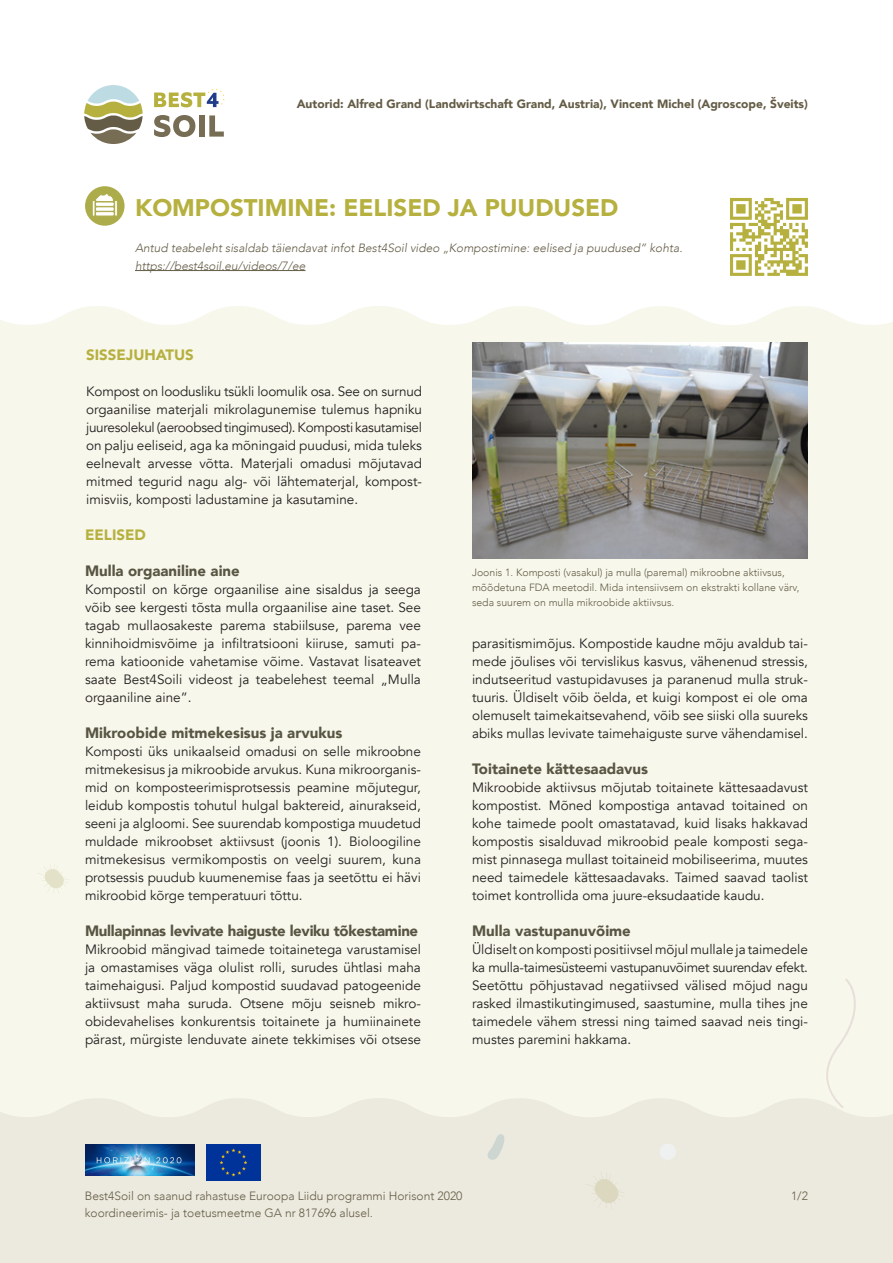
<style>
.page{position:relative;width:893px;height:1263px;background:#fff}
.page>*{position:absolute;margin:0;border:0;box-sizing:border-box;transform-origin:0 0}
.t1{font:900 24px "Avenir";color:#b6b03f}
.t2{font:900 15px "Avenir";color:#585543}
.t3{font:900 15px "Avenir";letter-spacing:-.02em;color:#585543}
.t4{font:900 15px "Avenir";color:#b6b03f}
.t5{font:13.5px/18px "Avenir";color:#231f20;text-align:justify}
.t6{font:italic 300 12px "Avenir";color:#645c46}
.t7{font:300 12px "Avenir";color:#645c46}
.t8{font:900 12px "Avenir";color:#645c46}
.t9{font:300 10.5px/15px "Avenir";color:#635c45}
</style>
<div class="page">
<div style="left:0;top:306px;width:893px;height:792px;background:#f7f7eb"></div>
<div style="left:0;top:1098px;width:893px;height:165px;background:#eceade"></div>
<svg style="left:585px;top:1172px;width:40px;height:38px"></svg>
<div style="left:810px;top:978px;width:54px;height:130px;background:#f7f7eb"></div>
<svg style="left:653px;top:1139px;width:32px;height:26px"></svg>
<svg style="left:487px;top:1134px;width:19px;height:27px"></svg>
<svg style="left:37px;top:863px;width:32px;height:31px"></svg>
<img style="left:85px;top:1144px;width:109px;height:31px">
<img style="left:207px;top:1144px;width:53px;height:36px">
<hr style="left:135px;top:270px;width:171px;height:1px;background:#645c46">
<svg style="left:84px;top:85px;width:59px;height:59px"></svg>
<svg style="left:154px;top:115px;width:41px;height:22px"></svg>
<div style="left:199px;top:115px;width:6px;height:22px;background:#776d55"></div>
<svg style="left:209px;top:115px;width:15px;height:22px"></svg>
<svg style="left:154px;top:89px;width:70px;height:18px"></svg>
<div style="left:85px;top:186px;width:40px;height:40px;background:#adac4b;border-radius:50%"></div>
<svg style="left:95px;top:202px;width:19px;height:5px"></svg>
<svg style="left:95px;top:207px;width:19px;height:4px"></svg>
<svg style="left:95px;top:211px;width:19px;height:5px"></svg>
<div style="left:92px;top:200px;width:3px;height:16px;background:#fff;border:1px solid #adac4b"></div>
<svg style="left:114px;top:200px;width:4px;height:16px"></svg>
<svg style="left:94px;top:186px;width:20px;height:16px"></svg>
<img style="left:472px;top:342px;width:336px;height:216px">
<svg style="left:730px;top:198px;width:78px;height:78px"></svg>
<p class="t8" style="left:297px;top:93px;width:513px">Autorid: Alfred Grand (Landwirtschaft Grand, Austria), Vincent Michel (Agroscope, Šveits)</p>
<p class="t1" style="left:135px;top:187px;width:485px">KOMPOSTIMINE: EELISED JA PUUDUSED</p>
<p class="t6" style="left:135px;top:240px;width:549px">Antud teabeleht sisaldab täiendavat infot Best4Soil video „Kompostimine: eelised ja puudused” kohta.</p>
<p class="t6" style="left:135px;top:258px;width:172px">https://best4soil.eu/videos/7/ee</p>
<p class="t4" style="left:86px;top:342px;width:109px">SISSEJUHATUS</p>
<p class="t5" style="left:86px;top:383px;width:337px">Kompost on loodusliku tsükli loomulik osa. See on surnud orgaanilise materjali mikrolagunemise tulemus hapniku juuresolekul (aeroobsed tingimused). Komposti kasutamisel on palju eeliseid, aga ka mõningaid puudusi, mida tuleks eelnevalt arvesse võtta. Materjali omadusi mõjutavad mitmed tegurid nagu alg- või lähtematerjal, kompost&shy;imisviis, komposti ladustamine ja kasutamine.</p>
<p class="t4" style="left:85px;top:522px;width:62px">EELISED</p>
<p class="t2" style="left:85px;top:558px;width:156px">Mulla orgaaniline aine</p>
<p class="t5" style="left:85px;top:580px;width:337px">Kompostil on kõrge orgaanilise aine sisaldus ja seega võib see kergesti tõsta mulla orgaanilise aine taset. See tagab mullaosakeste parema stabiilsuse, parema vee kinnihoidmisvõime ja infiltratsiooni kiiruse, samuti pa&shy;rema katioonide vahetamise võime. Vastavat lisateavet saate Best4Soili videost ja teabelehest teemal „Mulla orgaaniline aine”.</p>
<p class="t2" style="left:85px;top:720px;width:259px">Mikroobide mitmekesisus ja arvukus</p>
<p class="t5" style="left:85px;top:742px;width:337px">Komposti üks unikaalseid omadusi on selle mikroobne mitmekesisus ja mikroobide arvukus. Kuna mikroorganis&shy;mid on komposteerimisprotsessis peamine mõjutegur, leidub kompostis tohutul hulgal baktereid, ainurakseid, seeni ja algloomi. See suurendab kompostiga muudetud muldade mikroobset aktiivsust (joonis 1). Bioloogiline mitmekesisus vermikompostis on veelgi suurem, kuna protsessis puudub kuumenemise faas ja seetõttu ei hävi mikroobid kõrge temperatuuri tõttu.</p>
<p class="t3" style="left:85px;top:918px;width:335px">Mullapinnas levivate haiguste leviku tõkestamine</p>
<p class="t5" style="left:85px;top:940px;width:337px">Mikroobid mängivad taimede toitainetega varustamisel ja omastamises väga olulist rolli, surudes ühtlasi maha taimehaigusi. Paljud kompostid suudavad patogeenide aktiivsust maha suruda. Otsene mõju seisneb mikro&shy;obidevahelises konkurentsis toitainete ja humiinainete pärast, mürgiste lenduvate ainete tekkimises või otsese</p>
<p class="t9" style="left:472px;top:565px;width:329px">Joonis 1. Komposti (vasakul) ja mulla (paremal) mikroobne aktiivsus, mõõdetuna FDA meetodil. Mida intensiivsem on ekstrakti kollane värv, seda suurem on mulla mikroobide aktiivsus.</p>
<p class="t5" style="left:472px;top:634px;width:337px">parasitismimõjus. Kompostide kaudne mõju avaldub tai&shy;mede jõulises või tervislikus kasvus, vähenenud stressis, indutseeritud vastupidavuses ja paranenud mulla struk&shy;tuuris. Üldiselt võib öelda, et kuigi kompost ei ole oma olemuselt taimekaitsevahend, võib see siiski olla suureks abiks mullas levivate taimehaiguste surve vähendamisel.</p>
<p class="t2" style="left:472px;top:756px;width:178px">Toitainete kättesaadavus</p>
<p class="t5" style="left:472px;top:778px;width:337px">Mikroobide aktiivsus mõjutab toitainete kättesaadavust kompostist. Mõned kompostiga antavad toitained on kohe taimede poolt omastatavad, kuid lisaks hakkavad kompostis sisalduvad mikroobid peale komposti sega&shy;mist pinnasega mullast toitaineid mobiliseerima, muutes need taimedele kättesaadavaks. Taimed saavad taolist toimet kontrollida oma juure-eksudaatide kaudu.</p>
<p class="t2" style="left:472px;top:918px;width:160px">Mulla vastupanuvõime</p>
<p class="t5" style="left:472px;top:940px;width:337px">Üldiselt on komposti positiivsel mõjul mullale ja taimedele ka mulla-taimesüsteemi vastupanuvõimet suurendav efekt.<br>Seetõttu põhjustavad negatiivsed välised mõjud nagu rasked ilmastikutingimused, saastumine, mulla tihes jne taimedele vähem stressi ning taimed saavad neis tingi&shy;mustes paremini hakkama.</p>
<p class="t7" style="left:85px;top:1189px;width:379px">Best4Soil on saanud rahastuse Euroopa Liidu programmi Horisont 2020</p>
<p class="t7" style="left:85px;top:1205px;width:290px">koordineerimis- ja toetusmeetme GA nr 817696 alusel.</p>
<p class="t7" style="left:791px;top:1189px;width:18px">1/2</p>
</div>
